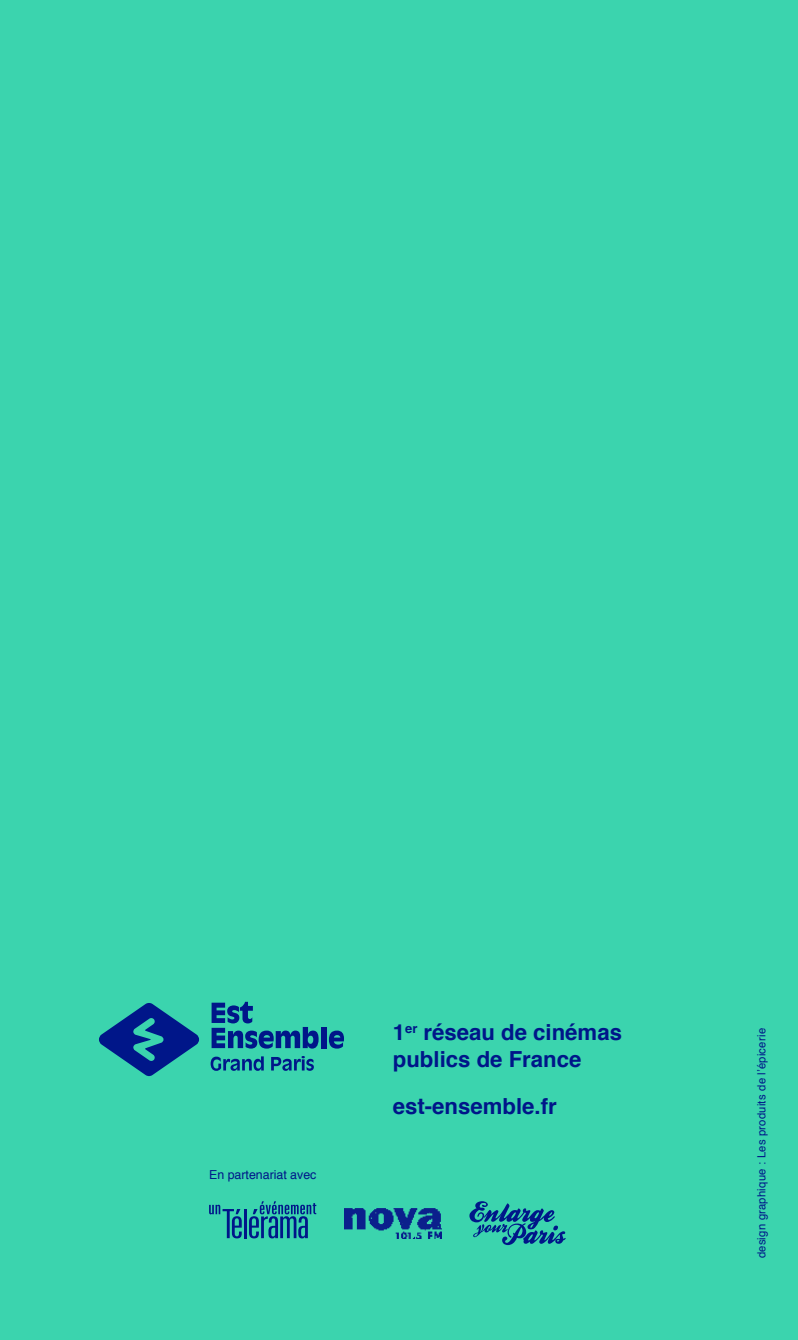
<style>
.page{position:relative;width:798px;height:1340px;background:#fff}
.page>*{position:absolute;margin:0;border:0;box-sizing:border-box;transform-origin:0 0}
.t1{font:700 22.05px/26.6px "Helvetica";color:#001689}
.t2{font:12.38px "Helvetica";color:#001689}
.t3{font:11.25px "Helvetica";letter-spacing:.02em;color:#001689}
</style>
<div class="page">
<div style="left:0;top:0;width:797px;height:1339px;background:#3bd4ae"></div>
<svg style="left:99px;top:1003px;width:100px;height:73px"></svg>
<svg style="left:211px;top:1001px;width:107px;height:47px"></svg>
<div style="left:321px;top:1026px;width:5px;height:22px;background:#001689"></div>
<svg style="left:329px;top:1030px;width:15px;height:18px"></svg>
<svg style="left:210px;top:1056px;width:54px;height:14px"></svg>
<svg style="left:271px;top:1056px;width:43px;height:14px"></svg>
<img style="left:344px;top:1208px;width:97px;height:30px">
<hr style="left:244px;top:1208px;width:3px;height:30px;background:#001689">
<svg style="left:249px;top:1201px;width:67px;height:37px"></svg>
<svg style="left:209px;top:1204px;width:33px;height:34px"></svg>
<svg style="left:469px;top:1201px;width:96px;height:44px"></svg>
<p class="t2" style="left:209px;top:1164px;width:109px">En partenariat avec</p>
<p class="t1" style="left:393px;top:1019px;width:230px">1<sup>er</sup> réseau de cinémas publics de France</p>
<p class="t1" style="left:393px;top:1093px;width:165px">est-ensemble.fr</p>
<p class="t3" style="left:752px;top:1258px;width:232px;rotate:-90deg">design graphique : Les produits de l’épicerie</p>
</div>
